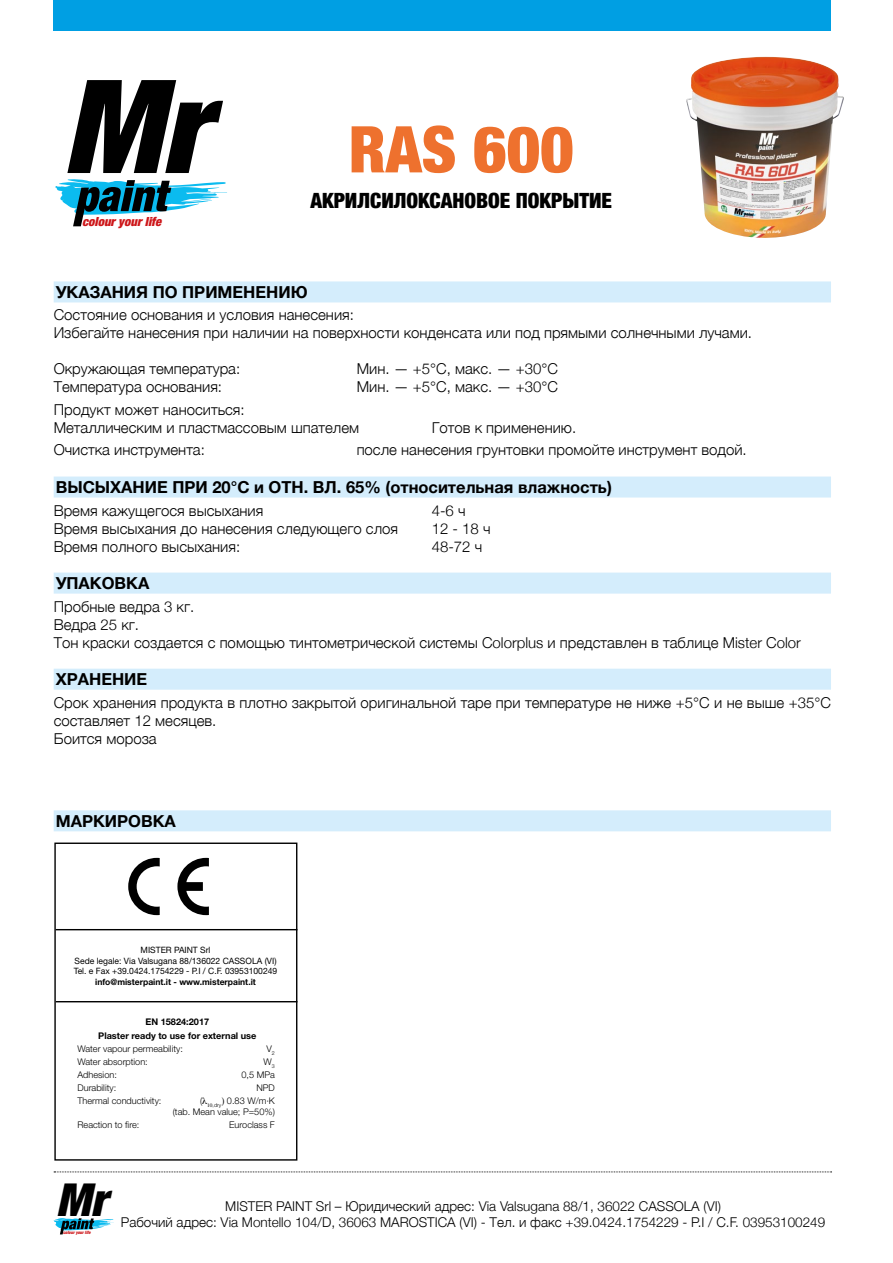
<style>
.page{position:relative;width:893px;height:1263px;background:#fff}
.page>*{position:absolute;margin:0;border:0;box-sizing:border-box;transform-origin:0 0}
.t1{font:italic 900 condensed 130.2px "Helvetica Neue LT Std";color:#000}
.t2{font:900 condensed 64.5px "Helvetica Neue";color:#ee712e}
.t3{font:italic 900 condensed 45.6px "Helvetica Neue LT Std";color:#000}
.t4{font:900 condensed 21px "Helvetica Neue";color:#000}
.t5{font:700 16.5px "Helvetica Neue";color:#000}
.t6{font:300 15px/18px "Helvetica Neue";color:#000}
.t7{font:300 13.5px/16.2px "Helvetica Neue";color:#000;text-align:center}
.t8{font:italic 900 condensed 12.6px "Helvetica Neue LT Std";color:#cd171a}
.t9{font:300 9.15px/10.9px "Helvetica Neue LT Std";color:#000;text-align:right}
.t10{font:700 9.15px/13.6px "Helvetica Neue LT Std";color:#000;text-align:center}
.t11{font:8.7px/10.5px "Helvetica Neue LT Std";color:#000;text-align:center}
.t12{font:700 8.7px "Helvetica Neue LT Std";color:#000}
.t13{font:italic 900 condensed 4.35px "Helvetica Neue LT Std";color:#cd171a}
</style>
<div class="page">
<div style="left:54px;top:281px;width:777px;height:21px;background:#d4edfc"></div>
<div style="left:54px;top:476px;width:777px;height:21px;background:#d4edfc"></div>
<div style="left:54px;top:573px;width:777px;height:21px;background:#d4edfc"></div>
<div style="left:54px;top:669px;width:777px;height:21px;background:#d4edfc"></div>
<div style="left:54px;top:810px;width:777px;height:21px;background:#d4edfc"></div>
<div style="left:54px;top:842px;width:243px;height:318px;border:1px solid #000"></div>
<hr style="left:56px;top:929px;width:241px;height:1px;background:#000">
<hr style="left:56px;top:1001px;width:241px;height:1px;background:#000">
<svg style="left:128px;top:858px;width:32px;height:57px"></svg>
<svg style="left:177px;top:858px;width:32px;height:57px"></svg>
<img style="left:686px;top:57px;width:158px;height:181px">
<div style="left:54px;top:0;width:777px;height:30px;background:#009fe3"></div>
<svg style="left:54px;top:1171px;width:778px;height:1px"></svg>
<svg style="left:55px;top:179px;width:172px;height:47px"></svg>
<svg style="left:54px;top:1218px;width:60px;height:16px"></svg>
<h1 class="t1" style="left:63px;top:46px;width:146px">Mr</h1>
<p class="t8" style="left:82px;top:214px;width:81px">colour your life</p>
<h2 class="t2" style="left:349px;top:96px;width:226px">RAS 600</h2>
<h3 class="t4" style="left:310px;top:183px;width:303px">АКРИЛСИЛОКСАНОВОЕ ПОКРЫТИЕ</h3>
<p class="t5" style="left:56px;top:279px;width:253px">УКАЗАНИЯ ПО ПРИМЕНЕНИЮ</p>
<p class="t6" style="left:54px;top:305px;width:700px">Состояние основания и условия нанесения:<br>Избегайте нанесения при наличии на поверхности конденсата или под прямыми солнечными лучами.</p>
<p class="t6" style="left:54px;top:359px;width:188px">Окружающая температура:</p>
<p class="t6" style="left:357px;top:359px;width:203px">Мин. — +5°C, макс. — +30°C</p>
<p class="t6" style="left:54px;top:377px;width:170px">Температура основания:</p>
<p class="t6" style="left:357px;top:377px;width:203px">Мин. — +5°C, макс. — +30°C</p>
<p class="t6" style="left:54px;top:399px;width:307px">Продукт может наноситься:<br>Металлическим и пластмассовым шпателем</p>
<p class="t6" style="left:432px;top:417px;width:146px">Готов к применению.</p>
<p class="t6" style="left:54px;top:440px;width:153px">Очистка инструмента:</p>
<p class="t6" style="left:357px;top:440px;width:392px">после нанесения грунтовки промойте инструмент водой.</p>
<p class="t5" style="left:56px;top:474px;width:558px">ВЫСЫХАНИЕ ПРИ 20°C и ОТН. ВЛ. 65% (относительная влажность)</p>
<p class="t6" style="left:54px;top:500px;width:211px">Время кажущегося высыхания</p>
<p class="t6" style="left:432px;top:500px;width:35px">4-6 ч</p>
<p class="t6" style="left:54px;top:518px;width:346px">Время высыхания до нанесения следующего слоя</p>
<p class="t6" style="left:432px;top:518px;width:60px">12 - 18 ч</p>
<p class="t6" style="left:54px;top:536px;width:188px">Время полного высыхания:</p>
<p class="t6" style="left:432px;top:536px;width:52px">48-72 ч</p>
<p class="t5" style="left:56px;top:570px;width:95px">УПАКОВКА</p>
<p class="t6" style="left:54px;top:596px;width:749px">Пробные ведра 3 кг.<br>Ведра 25 кг.<br>Тон краски создается с помощью тинтометрической системы Colorplus и представлен в таблице Mister Color</p>
<p class="t5" style="left:56px;top:667px;width:93px">ХРАНЕНИЕ</p>
<p class="t6" style="left:54px;top:692px;width:779px">Срок хранения продукта в плотно закрытой оригинальной таре при температуре не ниже +5°C и не выше +35°C составляет 12 месяцев.<br>Боится мороза</p>
<p class="t5" style="left:56px;top:808px;width:122px">МАРКИРОВКА</p>
<p class="t11" style="left:74px;top:945px;width:205px">MISTER PAINT Srl<br>Sede legale: Via Valsugana 88/136022 CASSOLA (VI)<br>Tel. e Fax +39.0424.1754229 - P.I / C.F. 03953100249</p>
<p class="t12" style="left:95px;top:976px;width:162px">info@misterpaint.it - www.misterpaint.it</p>
<p class="t10" style="left:98px;top:1014px;width:160px">EN 15824:2017<br>Plaster ready to use for external use</p>
<p class="t9" style="left:77px;top:1043px;width:107px">Water vapour permeability:</p>
<p class="t9" style="left:266px;top:1043px;width:10px">V<sub>2</sub></p>
<p class="t9" style="left:77px;top:1056px;width:72px">Water absorption:</p>
<p class="t9" style="left:264px;top:1056px;width:13px">W<sub>3</sub></p>
<p class="t9" style="left:77px;top:1069px;width:41px">Adhesion:</p>
<p class="t9" style="left:241px;top:1069px;width:35px">0,5 MPa</p>
<p class="t9" style="left:77px;top:1082px;width:40px">Durability:</p>
<p class="t9" style="left:256px;top:1082px;width:20px">NPD</p>
<p class="t9" style="left:77px;top:1095px;width:85px">Thermal conductivity:</p>
<p class="t9" style="left:173px;top:1095px;width:104px">( <sub>,dry</sub> 0.83 W/m·K<br>(tab. Mean value; P=50%)</p>
<p class="t9" style="left:77px;top:1119px;width:63px">Reaction to fire:</p>
<p class="t9" style="left:229px;top:1119px;width:47px">Euroclass F</p>
<h3 class="t3" style="left:56px;top:1171px;width:52px">Mr</h3>
<p class="t13" style="left:63px;top:1230px;width:29px">colour your life</p>
<p class="t7" style="left:121px;top:1197px;width:706px">MISTER PAINT Srl – Юридический адрес: Via Valsugana 88/1, 36022 CASSOLA (VI)<br>Рабочий адрес: Via Montello 104/D, 36063 MAROSTICA (VI) - Тел. и факс +39.0424.1754229 - P.I / C.F. 03953100249</p>
</div>
